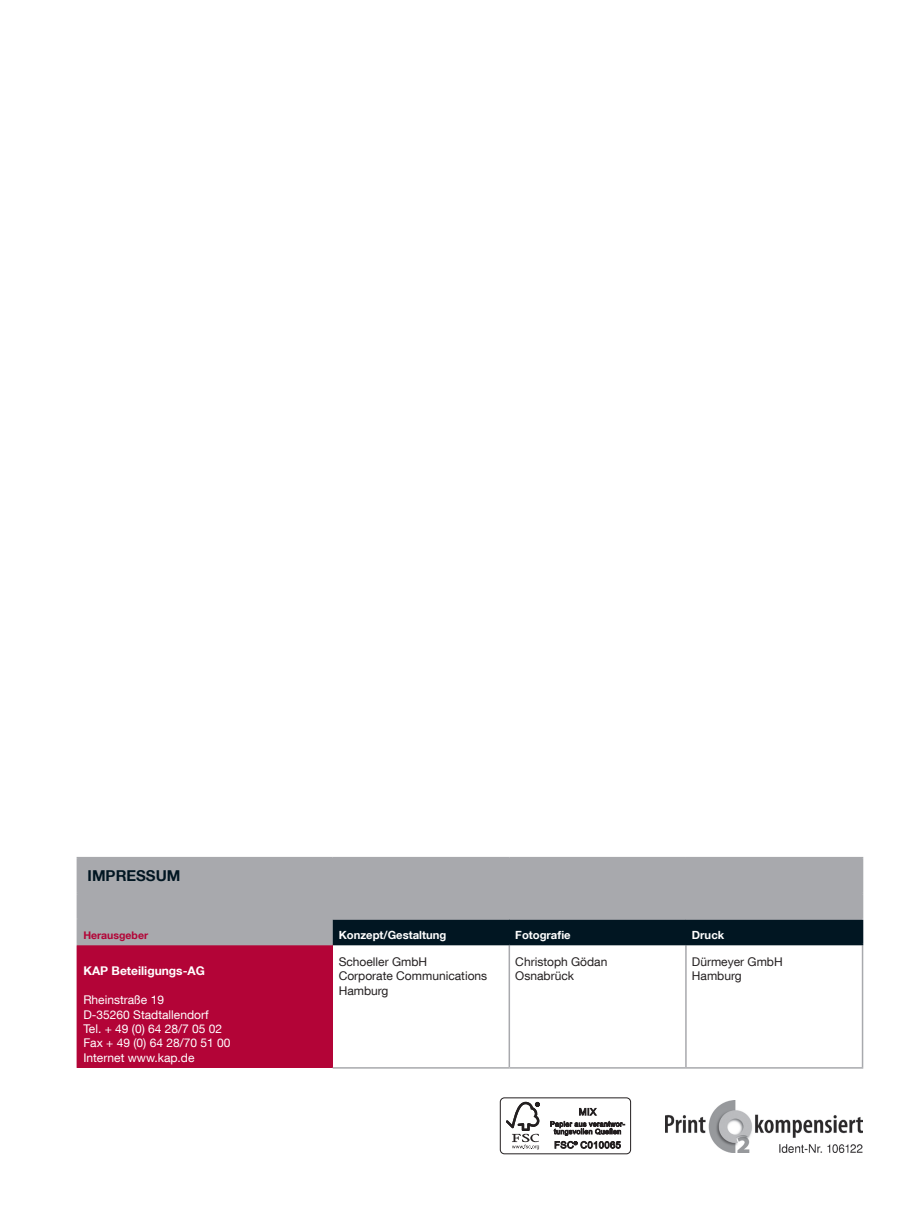
<style>
.page{position:relative;width:915px;height:1212px;background:#fff}
.page>*{position:absolute;margin:0;border:0;box-sizing:border-box;transform-origin:0 0}
.t1{font:700 15px "Helvetica Neue LT Com";color:#011622}
.t2{font:12px/14.4px "Helvetica Neue LT Com";color:#fff}
.t3{font:12px/14.4px "Helvetica Neue LT Com";color:#231f20}
.t4{font:700 12px "Helvetica Neue LT Com";color:#fff}
.t5{font:700 11.25px "Helvetica Neue LT Com";color:#fff}
.t6{font:700 10.5px "Helvetica Neue LT Com";color:#b30437}
</style>
<div class="page">
<div style="left:78px;top:858px;width:783px;height:86px;background:#a8a9ad"></div>
<div style="left:77px;top:944px;width:255px;height:124px;background:#b30437"></div>
<hr style="left:332px;top:857px;width:177px;height:1px;background:#a8a9ad">
<hr style="left:509px;top:857px;width:176px;height:1px;background:#a8a9ad">
<hr style="left:685px;top:857px;width:178px;height:1px;background:#a8a9ad">
<hr style="left:332px;top:858px;width:1px;height:35px;background:#a8a9ad">
<hr style="left:508px;top:858px;width:2px;height:35px;background:#a8a9ad">
<hr style="left:685px;top:858px;width:1px;height:35px;background:#a8a9ad">
<hr style="left:861px;top:858px;width:2px;height:35px;background:#a8a9ad">
<hr style="left:508px;top:945px;width:2px;height:122px;background:#a8a9ad">
<hr style="left:685px;top:945px;width:1px;height:122px;background:#a8a9ad">
<hr style="left:861px;top:945px;width:2px;height:122px;background:#a8a9ad">
<hr style="left:77px;top:857px;width:255px;height:1px;background:#a8a9ad">
<hr style="left:77px;top:858px;width:1px;height:35px;background:#a8a9ad">
<svg style="left:332px;top:894px;width:529px;height:50px;background:#545f67"></svg>
<hr style="left:861px;top:920px;width:2px;height:24px;background:#011622">
<hr style="left:332px;top:1067px;width:177px;height:1px;background:#a8a9ad">
<hr style="left:509px;top:1067px;width:176px;height:1px;background:#a8a9ad">
<hr style="left:685px;top:1067px;width:178px;height:1px;background:#a8a9ad">
<hr style="left:332px;top:944px;width:177px;height:1px;background:#011622">
<hr style="left:509px;top:944px;width:176px;height:1px;background:#011622">
<hr style="left:685px;top:944px;width:178px;height:1px;background:#011622">
<hr style="left:77px;top:893px;width:255px;height:1px;background:#a8a9ad">
<hr style="left:332px;top:893px;width:177px;height:1px;background:#a8a9ad">
<hr style="left:509px;top:893px;width:176px;height:1px;background:#a8a9ad">
<hr style="left:685px;top:893px;width:178px;height:1px;background:#a8a9ad">
<hr style="left:861px;top:894px;width:2px;height:24px;background:#a8a9ad">
<hr style="left:332px;top:918px;width:177px;height:2px;background:#a8a9ad">
<hr style="left:509px;top:918px;width:176px;height:2px;background:#a8a9ad">
<hr style="left:685px;top:918px;width:178px;height:2px;background:#a8a9ad">
<hr style="left:77px;top:918px;width:255px;height:2px;background:#a8a9ad">
<svg style="left:77px;top:894px;width:1px;height:50px"></svg>
<hr style="left:77px;top:944px;width:255px;height:1px;background:#a8a9ad">
<div style="left:499px;top:1097px;width:131px;height:57px;border:1px solid #231f20;border-radius:4px"></div>
<svg style="left:506px;top:1102px;width:33px;height:47px"></svg>
<svg style="left:550px;top:1108px;width:74px;height:41px"></svg>
<img style="left:665px;top:1100px;width:197px;height:53px">
<p class="t1" style="left:88px;top:866px;width:94px">Impressum</p>
<p class="t6" style="left:83px;top:928px;width:66px">Herausgeber</p>
<p class="t5" style="left:338px;top:927px;width:109px">Konzept/Gestaltung</p>
<p class="t5" style="left:515px;top:927px;width:57px">Fotografie</p>
<p class="t5" style="left:691px;top:927px;width:34px">Druck</p>
<p class="t4" style="left:83px;top:963px;width:123px">KAP Beteiligungs-AG</p>
<p class="t2" style="left:83px;top:992px;width:149px">Rheinstraße 19<br>D-35260 Stadtallendorf<br>Tel. + 49 (0) 64 28/7 05 02<br>Fax + 49 (0) 64 28/70 51 00<br>Internet www.kap.de</p>
<p class="t3" style="left:338px;top:954px;width:150px">Schoeller GmbH<br>Corporate Communications<br>Hamburg</p>
<p class="t3" style="left:515px;top:954px;width:94px">Christoph Gödan<br>Osnabrück</p>
<p class="t3" style="left:691px;top:954px;width:92px">Dürmeyer GmbH<br>Hamburg</p>
</div>
